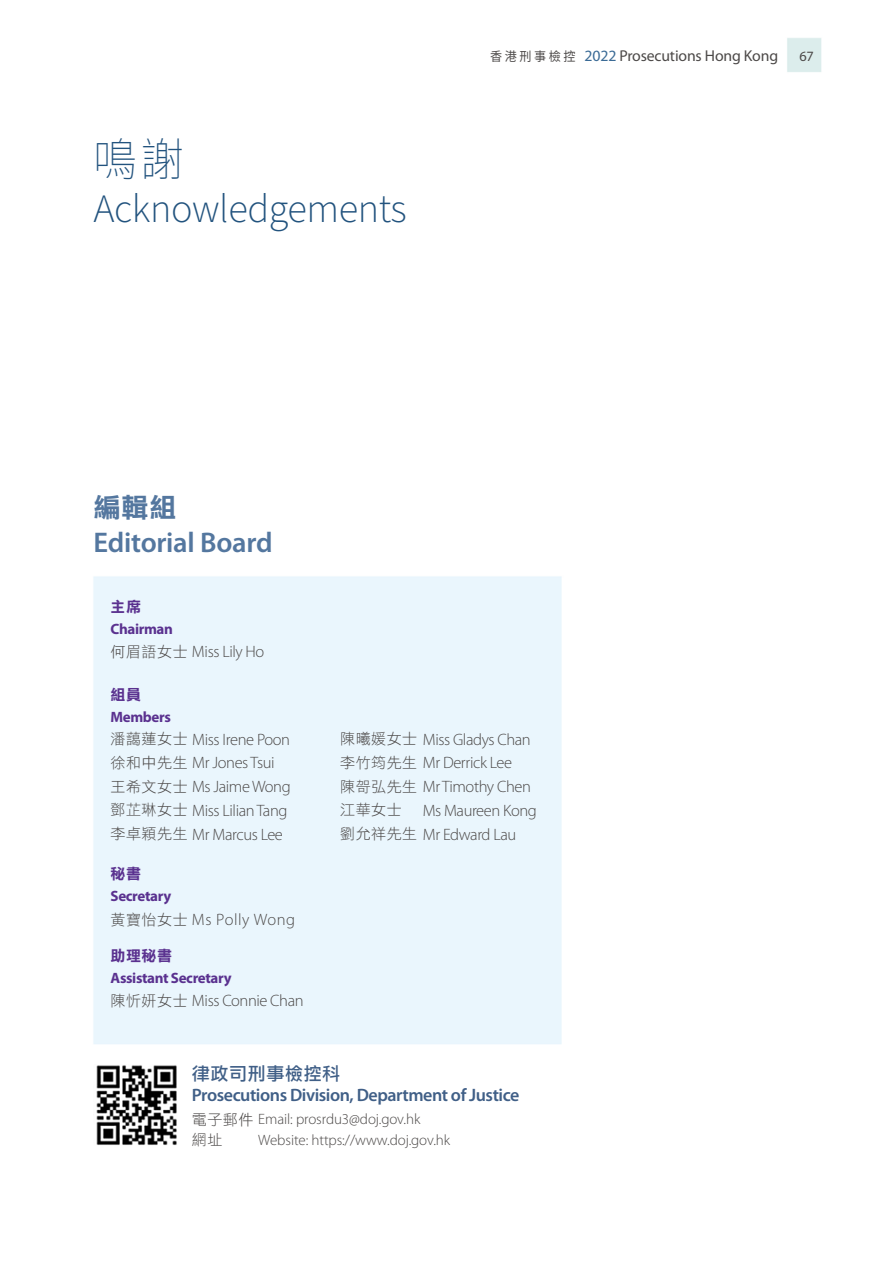
<style>
.page{position:relative;width:893px;height:1263px;background:#fff}
.page>*{position:absolute;margin:0;border:0;box-sizing:border-box;transform-origin:0 0}
.t1{font:100 45.6px "Noto Sans TC";color:#22537e;scale:.95 1}
.t2{font:300 40.35px "Source Sans Pro";letter-spacing:-.01em;color:#22537e}
.t3{font:600 28.5px "Myriad Pro";letter-spacing:-.01em;color:#54779f}
.t4{font:27px "DF Li Hei HK W7";color:#54779f}
.t5{font:600 18px "Myriad Pro";letter-spacing:-.025em;color:#405f87}
.t6{font:18px "DF Li Hei HK W5";letter-spacing:.035em;color:#405f87}
.t7{font:300 16.5px "Myriad Pro";letter-spacing:-.025em;color:#4c4948}
.t8{font:300 16.5px "Myriad Pro";letter-spacing:.035em;color:#4c4948}
.t9{font:15.75px "Myriad Pro";letter-spacing:-.01em;color:#4c4948}
.t10{font:300 15px "Myriad Pro";letter-spacing:-.005em;color:#4c4948}
.t11{font:700 15px "Myriad Pro";letter-spacing:-.025em;color:#5a318f}
.t12{font:15px "DF Li Hei HK W7";letter-spacing:.035em;color:#5a318f}
.t13{font:15px "DF Li Hei HK W3";letter-spacing:.035em;color:#4c4948}
.t14{font:14.25px "Myriad Pro";color:#4c4948}
.s1{font-family:"Noto Sans TC";font-size:12.75px}
.s2{color:#3b6b96}
.s3{font-family:"DF Li Hei HK W3";font-weight:400;font-size:15px}
.s4{font-family:"DF Li Hei HK W3";font-weight:400}
</style>
<div class="page">
<img style="left:95px;top:1064px;width:83px;height:82px">
<h2 class="t1" style="left:94px;top:134px;width:96px">鳴謝</h2>
<h2 class="t2" style="left:94px;top:182px;width:315px">Acknowledgements</h2>
<p class="t9" style="left:490px;top:47px;width:290px"><span class="s1">香港刑事檢控</span> <span class="s2">2022</span> Prosecutions Hong Kong</p>
<p class="t14" style="left:799px;top:48px;width:16px">67</p>
<h3 class="t4" style="left:94px;top:492px;width:84px">編輯組</h3>
<h3 class="t3" style="left:94px;top:526px;width:181px">Editorial Board</h3>
<p class="t12" style="left:111px;top:598px;width:32px">主席</p>
<p class="t11" style="left:111px;top:620px;width:64px">Chairman</p>
<p class="t7" style="left:111px;top:643px;width:155px"><span class="s3">何眉語女士</span> Miss Lily Ho</p>
<p class="t12" style="left:111px;top:686px;width:32px">組員</p>
<p class="t11" style="left:111px;top:708px;width:62px">Members</p>
<p class="t7" style="left:111px;top:730px;width:181px"><span class="s3">潘藹蓮女士</span> Miss Irene Poon</p>
<p class="t7" style="left:111px;top:754px;width:166px"><span class="s3">徐和中先生</span> Mr Jones Tsui</p>
<p class="t7" style="left:111px;top:777px;width:182px"><span class="s3">王希文女士</span> Ms Jaime Wong</p>
<p class="t7" style="left:111px;top:801px;width:178px"><span class="s3">鄧芷琳女士</span> Miss Lilian Tang</p>
<p class="t7" style="left:111px;top:825px;width:174px"><span class="s3">李卓穎先生</span> Mr Marcus Lee</p>
<p class="t12" style="left:111px;top:866px;width:32px">秘書</p>
<p class="t11" style="left:111px;top:888px;width:62px">Secretary</p>
<p class="t8" style="left:111px;top:910px;width:186px"><span class="s3">黃寶怡女士</span> Ms Polly Wong</p>
<p class="t12" style="left:111px;top:947px;width:63px">助理秘書</p>
<p class="t11" style="left:111px;top:969px;width:123px">Assistant Secretary</p>
<p class="t7" style="left:111px;top:992px;width:195px"><span class="s3">陳忻妍女士</span> Miss Connie Chan</p>
<p class="t7" style="left:340px;top:730px;width:192px"><span class="s3">陳曦媛女士</span> Miss Gladys Chan</p>
<p class="t7" style="left:340px;top:754px;width:173px"><span class="s3">李竹筠先生</span> Mr Derrick Lee</p>
<p class="t7" style="left:340px;top:777px;width:192px"><span class="s3">陳哿弘先生</span> Mr Timothy Chen</p>
<p class="t7" style="left:423px;top:801px;width:116px">Ms Maureen Kong</p>
<p class="t7" style="left:340px;top:825px;width:178px"><span class="s3">劉允祥先生</span> Mr Edward Lau</p>
<p class="t13" style="left:340px;top:802px;width:63px">江華女士</p>
<h3 class="t6" style="left:192px;top:1063px;width:150px">律政司刑事檢控科</h3>
<h3 class="t5" style="left:192px;top:1085px;width:329px">Prosecutions Division, Department of Justice</h3>
<p class="t10" style="left:192px;top:1111px;width:230px"><span class="s4">電子郵件</span> Email: prosrdu3@doj.gov.hk</p>
<p class="t13" style="left:192px;top:1131px;width:32px">網址</p>
<p class="t10" style="left:258px;top:1131px;width:193px">Website: https://www.doj.gov.hk</p>
</div>
